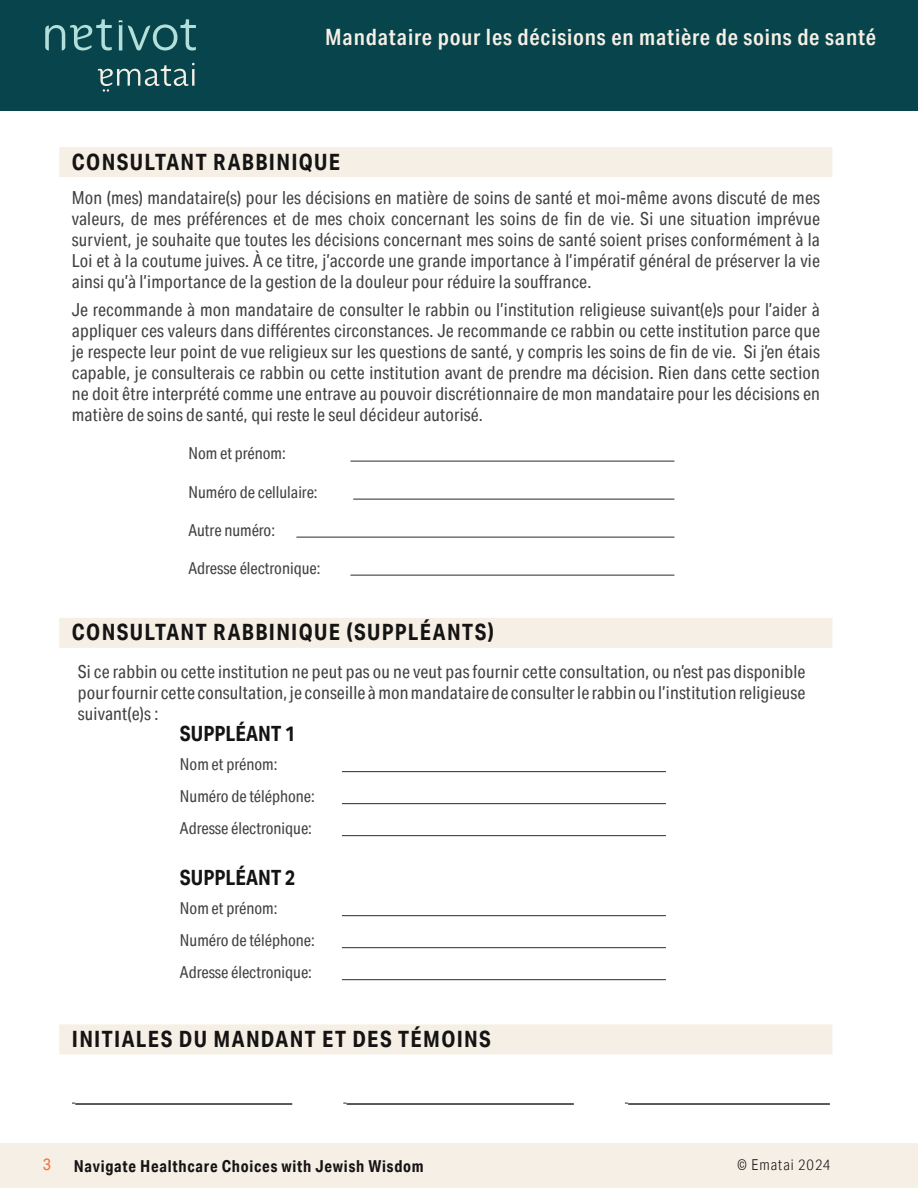
<style>
.page{position:relative;width:918px;height:1188px;background:#fff}
.page>*{position:absolute;margin:0;border:0;box-sizing:border-box;transform-origin:0 0}
.t1{font:700 22.5px "Aktiv Grotesk Cd";letter-spacing:.06em;color:#151414}
.t2{font:600 22.5px "Aktiv Grotesk Cd";letter-spacing:.04em;color:#f6efe5}
.t3{font:700 21px "Aktiv Grotesk Cd";color:#151414}
.t4{font:18px/21px "Aktiv Grotesk Cd";letter-spacing:.01em;color:#434242;text-align:justify}
.t5{font:16.5px/32px "Aktiv Grotesk Cd";color:#434242}
.t6{font:700 16.5px "Aktiv Grotesk Cd";letter-spacing:.045em;color:#151414}
.t7{font:16.5px "Aktiv Grotesk Cd";color:#f3713e}
.t8{font:300 15px "Aktiv Grotesk Cd";letter-spacing:.06em;color:#151414}
</style>
<div class="page">
<div style="left:0;top:0;width:918px;height:111px;background:#07444b"></div>
<div style="left:0;top:1143px;width:918px;height:45px;background:#f6efe5"></div>
<svg style="left:98px;top:63px;width:97px;height:29px"></svg>
<svg style="left:128px;top:19px;width:68px;height:32px"></svg>
<svg style="left:45px;top:19px;width:67px;height:32px"></svg>
<svg style="left:119px;top:20px;width:3px;height:31px"></svg>
<div style="left:59px;top:618px;width:773px;height:30px;background:#f6efe5"></div>
<hr style="left:342px;top:771px;width:324px;height:1px;background:#434242">
<hr style="left:342px;top:803px;width:324px;height:1px;background:#434242">
<hr style="left:342px;top:835px;width:324px;height:1px;background:#434242">
<hr style="left:342px;top:915px;width:324px;height:1px;background:#434242">
<hr style="left:342px;top:947px;width:324px;height:1px;background:#434242">
<hr style="left:342px;top:979px;width:324px;height:1px;background:#434242">
<div style="left:59px;top:147px;width:773px;height:30px;background:#f6efe5"></div>
<hr style="left:350px;top:461px;width:324px;height:1px;background:#434242">
<hr style="left:353px;top:499px;width:321px;height:1px;background:#434242">
<hr style="left:296px;top:537px;width:378px;height:1px;background:#434242">
<hr style="left:350px;top:575px;width:324px;height:1px;background:#434242">
<div style="left:59px;top:1024px;width:773px;height:30px;background:#f6efe5"></div>
<hr style="left:75px;top:1103px;width:217px;height:2px;background:#434242">
<hr style="left:347px;top:1103px;width:227px;height:2px;background:#434242">
<hr style="left:628px;top:1103px;width:202px;height:2px;background:#434242">
<p class="t2" style="left:325px;top:24px;width:553px">Mandataire pour les décisions en matière de soins de santé</p>
<p class="t1" style="left:72px;top:148px;width:270px">CONSULTANT RABBINIQUE</p>
<p class="t4" style="left:72px;top:187px;width:750px">Mon (mes) mandataire(s) pour les décisions en matière de soins de santé et moi-même avons discuté de mes valeurs, de mes préférences et de mes choix concernant les soins de fin de vie. Si une situation imprévue survient, je souhaite que toutes les décisions concernant mes soins de santé soient prises conformément à la Loi et à la coutume juives. À ce titre, j’accorde une grande importance à l’impératif général de préserver la vie ainsi qu’à l’importance de la gestion de la douleur pour réduire la souffrance.</p>
<p class="t4" style="left:72px;top:299px;width:750px">Je recommande à mon mandataire de consulter le rabbin ou l’institution religieuse suivant(e)s pour l’aider à appliquer ces valeurs dans différentes circonstances. Je recommande ce rabbin ou cette institution parce que je respecte leur point de vue religieux sur les questions de santé, y compris les soins de fin de vie. Si j’en étais capable, je consulterais ce rabbin ou cette institution avant de prendre ma décision. Rien dans cette section ne doit être interprété comme une entrave au pouvoir discrétionnaire de mon mandataire pour les décisions en matière de soins de santé, qui reste le seul décideur autorisé.</p>
<p class="t5" style="left:188px;top:438px;width:99px">Nom et prénom:</p>
<p class="t5" style="left:188px;top:476px;width:131px">Numéro de cellulaire:</p>
<p class="t5" style="left:188px;top:514px;width:88px">Autre numéro:</p>
<p class="t5" style="left:188px;top:552px;width:134px">Adresse électronique:</p>
<p class="t1" style="left:72px;top:619px;width:423px">CONSULTANT RABBINIQUE (SUPPLÉANTS)</p>
<p class="t4" style="left:78px;top:661px;width:729px">Si ce rabbin ou cette institution ne peut pas ou ne veut pas fournir cette consultation, ou n’est pas disponible pour fournir cette consultation, je conseille à mon mandataire de consulter le rabbin ou l’institution religieuse suivant(e)s :</p>
<p class="t3" style="left:180px;top:721px;width:117px">SUPPLÉANT 1</p>
<p class="t5" style="left:180px;top:748px;width:136px">Nom et prénom:<br>Numéro de téléphone:<br>Adresse électronique:</p>
<p class="t3" style="left:180px;top:865px;width:117px">SUPPLÉANT 2</p>
<p class="t5" style="left:180px;top:892px;width:136px">Nom et prénom:<br>Numéro de téléphone:<br>Adresse électronique:</p>
<p class="t1" style="left:72px;top:1025px;width:420px">INITIALES DU MANDANT ET DES TÉMOINS</p>
<p class="t7" style="left:43px;top:1155px;width:10px">3</p>
<p class="t6" style="left:74px;top:1156px;width:351px">Navigate Healthcare Choices with Jewish Wisdom</p>
<p class="t8" style="left:737px;top:1156px;width:95px">© Ematai 2024</p>
</div>
